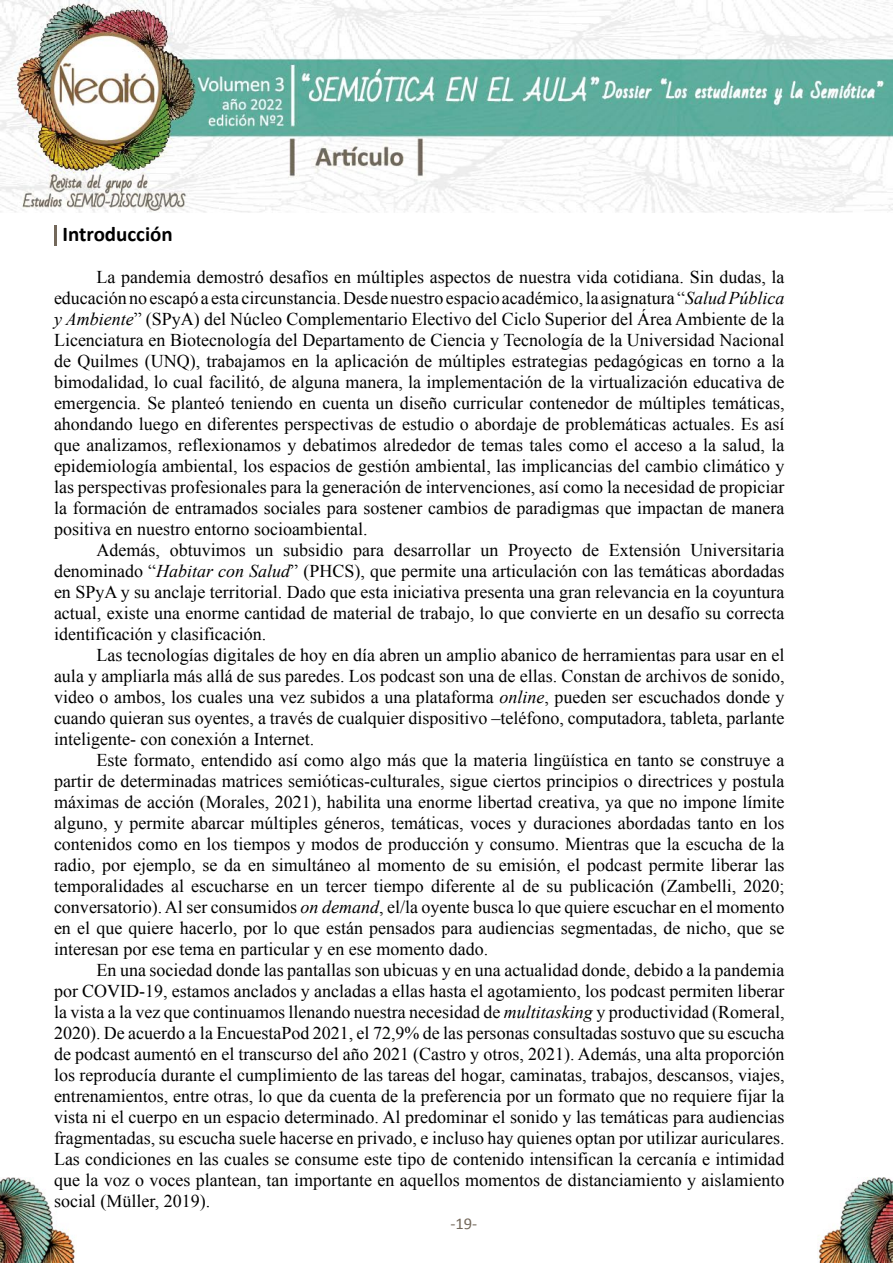
<style>
.page{position:relative;width:893px;height:1263px;background:#fff}
.page>*{position:absolute;margin:0;border:0;box-sizing:border-box;transform-origin:0 0}
.t1{font:700 21px "Calibri";color:#000}
.t2{font:18px/21px "Times New Roman";color:#000;text-align:justify}
.t3{font:16.5px "Calibri";color:#73685b}
.s1{font-style:italic}
</style>
<div class="page">
<img style="left:817px;top:1178px;width:76px;height:85px">
<img style="left:0;top:1178px;width:75px;height:85px">
<img style="left:0;top:0;width:893px;height:212px">
<hr style="left:54px;top:225px;width:3px;height:21px;background:#73685b">
<p class="t1" style="left:63px;top:221px;width:112px">Introducción</p>
<p class="t2" style="left:54px;top:266px;width:732px;text-indent:43px">La pandemia demostró desafíos en múltiples aspectos de nuestra vida cotidiana. Sin dudas, la educación no escapó a esta circunstancia. Desde nuestro espacio académico, la asignatura “<span class="s1">Salud Pública y Ambiente</span>” (SPyA) del Núcleo Complementario Electivo del Ciclo Superior del Área Ambiente de la Licenciatura en Biotecnología del Departamento de Ciencia y Tecnología de la Universidad Nacional de Quilmes (UNQ), trabajamos en la aplicación de múltiples estrategias pedagógicas en torno a la bimodalidad, lo cual facilitó, de alguna manera, la implementación de la virtualización educativa de emergencia. Se planteó teniendo en cuenta un diseño curricular contenedor de múltiples temáticas, ahondando luego en diferentes perspectivas de estudio o abordaje de problemáticas actuales. Es así que analizamos, reflexionamos y debatimos alrededor de temas tales como el acceso a la salud, la epidemiología ambiental, los espacios de gestión ambiental, las implicancias del cambio climático y las perspectivas profesionales para la generación de intervenciones, así como la necesidad de propiciar la formación de entramados sociales para sostener cambios de paradigmas que impactan de manera positiva en nuestro entorno socioambiental.</p>
<p class="t2" style="left:54px;top:539px;width:732px;text-indent:43px">Además, obtuvimos un subsidio para desarrollar un Proyecto de Extensión Universitaria denominado “<span class="s1">Habitar con Salud</span>” (PHCS), que permite una articulación con las temáticas abordadas en SPyA y su anclaje territorial. Dado que esta iniciativa presenta una gran relevancia en la coyuntura actual, existe una enorme cantidad de material de trabajo, lo que convierte en un desafío su correcta identificación y clasificación.</p>
<p class="t2" style="left:54px;top:644px;width:732px;text-indent:43px">Las tecnologías digitales de hoy en día abren un amplio abanico de herramientas para usar en el aula y ampliarla más allá de sus paredes. Los podcast son una de ellas. Constan de archivos de sonido, video o ambos, los cuales una vez subidos a una plataforma <span class="s1">online</span>, pueden ser escuchados donde y cuando quieran sus oyentes, a través de cualquier dispositivo –teléfono, computadora, tableta, parlante inteligente- con conexión a Internet.</p>
<p class="t2" style="left:54px;top:749px;width:732px;text-indent:43px">Este formato, entendido así como algo más que la materia lingüística en tanto se construye a partir de determinadas matrices semióticas-culturales, sigue ciertos principios o directrices y postula máximas de acción (Morales, 2021), habilita una enorme libertad creativa, ya que no impone límite alguno, y permite abarcar múltiples géneros, temáticas, voces y duraciones abordadas tanto en los contenidos como en los tiempos y modos de producción y consumo. Mientras que la escucha de la radio, por ejemplo, se da en simultáneo al momento de su emisión, el podcast permite liberar las temporalidades al escucharse en un tercer tiempo diferente al de su publicación (Zambelli, 2020; conversatorio). Al ser consumidos <span class="s1">on demand</span>, el/la oyente busca lo que quiere escuchar en el momento en el que quiere hacerlo, por lo que están pensados para audiencias segmentadas, de nicho, que se interesan por ese tema en particular y en ese momento dado.</p>
<p class="t2" style="left:54px;top:959px;width:732px;text-indent:43px">En una sociedad donde las pantallas son ubicuas y en una actualidad donde, debido a la pandemia por COVID-19, estamos anclados y ancladas a ellas hasta el agotamiento, los podcast permiten liberar la vista a la vez que continuamos llenando nuestra necesidad de <span class="s1">multitasking</span> y productividad (Romeral, 2020). De acuerdo a la EncuestaPod 2021, el 72,9% de las personas consultadas sostuvo que su escucha de podcast aumentó en el transcurso del año 2021 (Castro y otros, 2021). Además, una alta proporción los reproducía durante el cumplimiento de las tareas del hogar, caminatas, trabajos, descansos, viajes, entrenamientos, entre otras, lo que da cuenta de la preferencia por un formato que no requiere fijar la vista ni el cuerpo en un espacio determinado. Al predominar el sonido y las temáticas para audiencias fragmentadas, su escucha suele hacerse en privado, e incluso hay quienes optan por utilizar auriculares.<br>Las condiciones en las cuales se consume este tipo de contenido intensifican la cercanía e intimidad que la voz o voces plantean, tan importante en aquellos momentos de distanciamiento y aislamiento social (Müller, 2019).</p>
<p class="t3" style="left:450px;top:1213px;width:28px">-19-</p>
</div>
